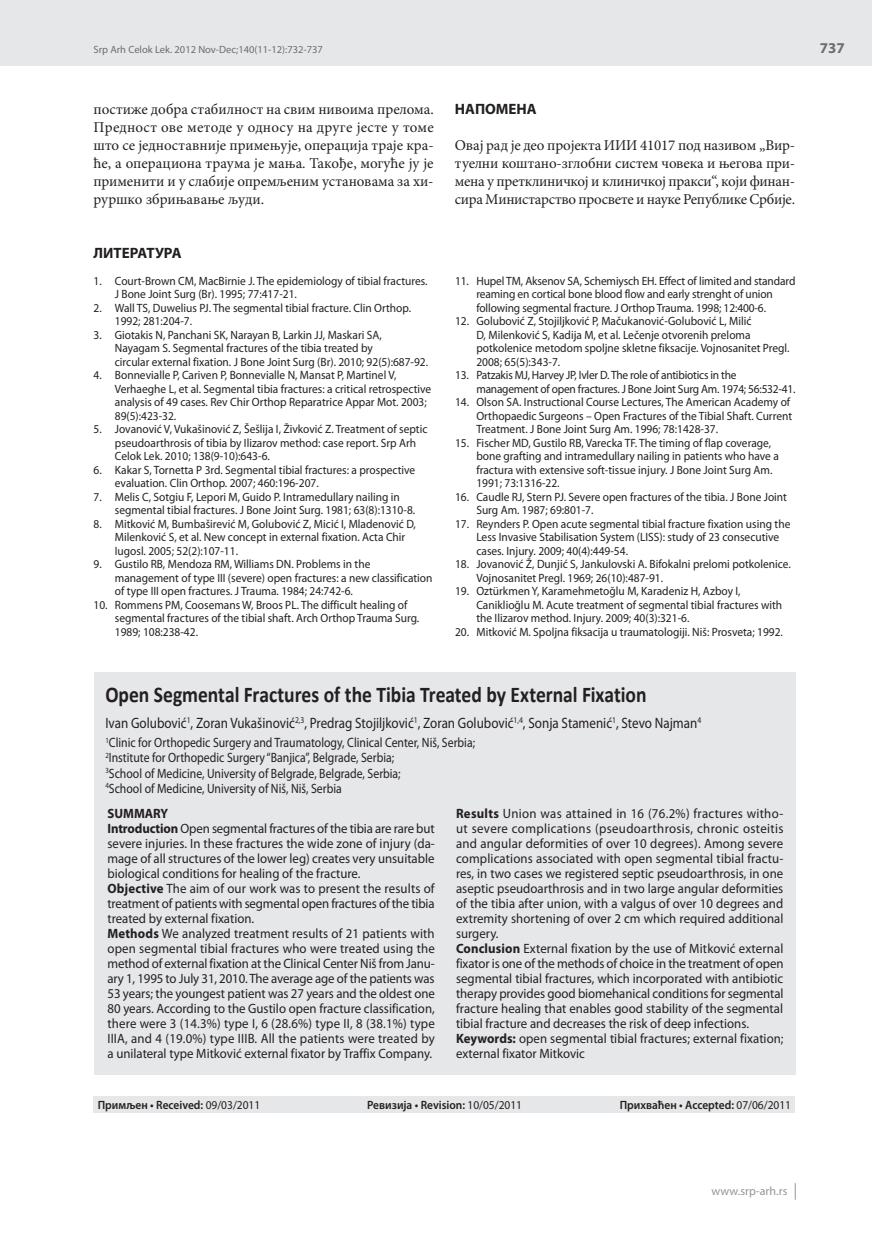
<style>
.page{position:relative;width:872px;height:1234px;background:#fff}
.page>*{position:absolute;margin:0;border:0;box-sizing:border-box;transform-origin:0 0}
.t1{font:700 22.5px "Calibri";letter-spacing:-.005em;color:#231f20;scale:.87 1}
.t2{font:15px/18px "Minion Pro";letter-spacing:-.01em;color:#231f20;text-align:justify}
.t3{font:15px "Myriad Pro";color:#231f20;scale:.87 1}
.t4{font:700 15px "Myriad Pro";color:#231f20}
.t5{font:700 15px "Myriad Pro";color:#6c6d70}
.t6{font:13.5px/15px "Myriad Pro";color:#231f20;scale:.95 1}
.t7{font:13.5px/15px "Myriad Pro";color:#231f20;scale:.87 1}
.t8{font:12px/13.5px "Myriad Pro";color:#231f20;scale:.95 1}
.t9{font:12px/13.5px "Myriad Pro";letter-spacing:-.02em;color:#231f20;scale:.95 1}
.t10{font:600 12px "Myriad Pro";color:#231f20;scale:.95 1}
.t11{font:12px "Myriad Pro";letter-spacing:.005em;color:#939598}
.t12{font:10.5px "Myriad Pro";color:#6c6d70}
.s1{font-weight:700}
.s2{font-weight:400}
</style>
<div class="page">
<div style="left:0;top:0;width:872px;height:66px;background:#e6e7e9"></div>
<svg style="left:795px;top:1183px;width:1px;height:16px"></svg>
<div style="left:95px;top:672px;width:701px;height:402px;background:#e6e7e9"></div>
<div style="left:93px;top:1095px;width:702px;height:17px;background:#e6e7e9"></div>
<p class="t12" style="left:94px;top:43px;width:231px">Srp Arh Celok Lek. 2012 Nov-Dec;140(11-12):732-737</p>
<p class="t5" style="left:820px;top:38px;width:26px">737</p>
<p class="t2" style="left:93px;top:100px;width:342px">постиже добра стабилност на свим ниво и ма прелома.<br>Предност ове методе у од носу на друге јесте у томе што се једностав ни је приме њу је, опера ци ја тра је кра&shy;ће, а операци о на тра у ма је мања. Такође, могуће ју је применити и у слабије опремљеним установама за хи&shy;рур шко збри ња ва ње љу ди.</p>
<p class="t4" style="left:455px;top:99px;width:83px">НАПОМЕНА</p>
<p class="t2" style="left:455px;top:136px;width:342px">Овај рад је део пројекта ИИИ 41017 под називом „Вир&shy;туелни коштано-зглобни систем човека и његова при&shy;мена у претклиничкој и клиничкој пракси“, који финан&shy;сира Министарство просвете и на у ке Републике Србије.</p>
<p class="t4" style="left:94px;top:243px;width:89px">ЛИТЕРАТУРА</p>
<p class="t8" style="left:115px;top:274px;width:330px;text-indent:-21px">1. Court-Brown CM, MacBirnie J. The epidemiology of tibial fractures.<br>J Bone Joint Surg (Br). 1995; 77:417-21.</p>
<p class="t8" style="left:115px;top:301px;width:313px;text-indent:-21px">2. Wall TS, Duwelius PJ. The segmental tibial fracture. Clin Orthop.<br>1992; 281:204-7.</p>
<p class="t8" style="left:115px;top:328px;width:331px;text-indent:-21px">3. Giotakis N, Panchani SK, Narayan B, Larkin JJ, Maskari SA,<br>Nayagam S. Segmental fractures of the tibia treated by<br>circular external fixation. J Bone Joint Surg (Br). 2010; 92(5):687-92.</p>
<p class="t8" style="left:115px;top:368px;width:334px;text-indent:-21px">4. Bonnevialle P, Cariven P, Bonnevialle N, Mansat P, Martinel V, Verhaeghe L, et al. Segmental tibia fractures: a critical retrospective analysis of 49 cases. Rev Chir Orthop Reparatrice Appar Mot. 2003; 89(5):423-32.</p>
<p class="t8" style="left:115px;top:422px;width:330px;text-indent:-21px">5. Jovanović V, Vukašinović Z, Šešlija I, Živković Z. Treatment of septic pseudoarthrosis of tibia by Ilizarov method: case report. Srp Arh<br>Celok Lek. 2010; 138(9-10):643-6.</p>
<p class="t8" style="left:115px;top:463px;width:318px;text-indent:-21px">6. Kakar S, Tornetta P 3rd. Segmental tibial fractures: a prospective evaluation. Clin Orthop. 2007; 460:196-207.</p>
<p class="t8" style="left:115px;top:490px;width:318px;text-indent:-21px">7. Melis C, Sotgiu F, Lepori M, Guido P. Intramedullary nailing in segmental tibial fractures. J Bone Joint Surg. 1981; 63(8):1310-8.</p>
<p class="t8" style="left:115px;top:517px;width:318px;text-indent:-21px">8. Mitković M, Bumbaširević M, Golubović Z, Micić I, Mladenović D,<br>Milenković S, et al. New concept in external fixation. Acta Chir<br>Iugosl. 2005; 52(2):107-11.</p>
<p class="t8" style="left:115px;top:557px;width:336px;text-indent:-21px">9. Gustilo RB, Mendoza RM, Williams DN. Problems in the management of type III (severe) open fractures: a new classification of type III open fractures. J Trauma. 1984; 24:742-6.</p>
<p class="t8" style="left:115px;top:598px;width:322px;text-indent:-21px">10. Rommens PM, Coosemans W, Broos PL. The difficult healing of segmental fractures of the tibial shaft. Arch Orthop Trauma Surg.<br>1989; 108:238-42.</p>
<p class="t8" style="left:476px;top:273px;width:337px;text-indent:-21px">11. Hupel TM, Aksenov SA, Schemiysch EH. Effect of limited and standard reaming en cortical bone blood flow and early strenght of union following segmental fracture. J Orthop Trauma. 1998; 12:400-6.</p>
<p class="t8" style="left:476px;top:314px;width:331px;text-indent:-21px">12. Golubović Z, Stojiljković P, Mačukanović-Golubović L, Milić<br>D, Milenković S, Kadija M, et al. Lečenje otvorenih preloma potkolenice metodom spoljne skletne fiksacije. Vojnosanitet Pregl.<br>2008; 65(5):343-7.</p>
<p class="t9" style="left:476px;top:368px;width:337px;text-indent:-21px">13. Patzakis MJ, Harvey JP, Ivler D. The role of antibiotics in the management of open fractures. J Bone Joint Surg Am. 1974; 56:532-41.</p>
<p class="t8" style="left:476px;top:395px;width:334px;text-indent:-21px">14. Olson SA. Instructional Course Lectures, The American Academy of<br>Orthopaedic Surgeons – Open Fractures of the Tibial Shaft. Current<br>Treatment. J Bone Joint Surg Am. 1996; 78:1428-37.</p>
<p class="t8" style="left:476px;top:435px;width:320px;text-indent:-21px">15. Fischer MD, Gustilo RB, Varecka TF. The timing of flap coverage, bone grafting and intramedullary nailing in patients who have a fractura with extensive soft-tissue injury. J Bone Joint Surg Am.<br>1991; 73:1316-22.</p>
<p class="t8" style="left:476px;top:489px;width:328px;text-indent:-21px">16. Caudle RJ, Stern PJ. Severe open fractures of the tibia. J Bone Joint<br>Surg Am. 1987; 69:801-7.</p>
<p class="t8" style="left:476px;top:516px;width:332px;text-indent:-21px">17. Reynders P. Open acute segmental tibial fracture fixation using the<br>Less Invasive Stabilisation System (LISS): study of 23 consecutive cases. Injury. 2009; 40(4):449-54.</p>
<p class="t8" style="left:476px;top:557px;width:332px;text-indent:-21px">18. Jovanović Ž, Dunjić S, Jankulovski A. Bifokalni prelomi potkolenice.<br>Vojnosanitet Pregl. 1969; 26(10):487-91.</p>
<p class="t8" style="left:476px;top:584px;width:323px;text-indent:-21px">19. Oztürkmen Y, Karamehmetoğlu M, Karadeniz H, Azboy I,<br>Caniklioğlu M. Acute treatment of segmental tibial fractures with the Ilizarov method. Injury. 2009; 40(3):321-6.</p>
<p class="t8" style="left:455px;top:624px;width:346px">20. Mitković M. Spoljna fiksacija u traumatologiji. Niš: Prosveta; 1992.</p>
<h1 class="t1" style="left:105px;top:680px;width:623px">Open Segmental Fractures of the Tibia Treated by External Fixation</h1>
<p class="t3" style="left:105px;top:713px;width:686px">Ivan Golubović<sup>1</sup>, Zoran Vukašinović<sup>2,3</sup>, Predrag Stojiljković<sup>1</sup>, Zoran Golubović<sup>1,4</sup>, Sonja Stamenić<sup>1</sup>, Stevo Najman<sup>4</sup></p>
<p class="t7" style="left:105px;top:735px;width:426px"><sup>1</sup>Clinic for Orthopedic Surgery and Traumatology, Clinical Center, Niš, Serbia; <sup>2</sup>Institute for Orthopedic Surgery “Banjica”, Belgrade, Serbia;<br><sup>3</sup>School of Medicine, University of Belgrade, Belgrade, Serbia;<br><sup>4</sup>School of Medicine, University of Niš, Niš, Serbia</p>
<p class="t6" style="left:107px;top:805px;width:346px"><span class="s1">SUMMARy<br>Introduction</span> Open segmental fractures of the tibia are rare but severe injuries. In these fractures the wide zone of injury (da&shy;mage of all structures of the lower leg) creates very unsuitable biological conditions for healing of the fracture.<br><span class="s1">Objective</span> The aim of our work was to present the results of treatment of patients with segmental open fractures of the tibia treated by external fixation.<br><span class="s1">Methods</span> We analyzed treatment results of 21 patients with open segmental tibial fractures who were treated using the method of external fixation at the Clinical Center Niš from Janu&shy;ary 1, 1995 to July 31, 2010. The average age of the patients was 53 years; the youngest patient was 27 years and the oldest one 80 years. According to the Gustilo open fracture classification, there were 3 (14.3%) type I, 6 (28.6%) type II, 8 (38.1%) type IIIA, and 4 (19.0%) type IIIB. All the patients were treated by a unilateral type Mitković external fixator by Traffix Company.</p>
<p class="t6" style="left:456px;top:805px;width:346px"><span class="s1">Results</span> Union was attained in 16 (76.2%) fractures witho&shy;ut severe complications (pseudoarthrosis, chronic osteitis and angular deformities of over 10 degrees). Among severe complications associated with open segmental tibial fractu&shy;res, in two cases we registered septic pseudoarthrosis, in one aseptic pseudoarthrosis and in two large angular deformities of the tibia after union, with a valgus of over 10 degrees and extremity shortening of over 2 cm which required additional surgery.<br><span class="s1">Conclusion</span> External fixation by the use of Mitković external fixator is one of the methods of choice in the treatment of open segmental tibial fractures, which incorporated with antibiotic therapy provides good biomehanical conditions for segmental fracture healing that enables good stability of the segmental tibial fracture and decreases the risk of deep infections. <span class="s1">keywords:</span> open segmental tibial fractures; external fixation; external fixator Mitkovic</p>
<p class="t10" style="left:98px;top:1096px;width:173px">Примљен • Received: <span class="s2">09/03/2011</span></p>
<p class="t10" style="left:367px;top:1096px;width:165px">Ревизија • Revision: <span class="s2">10/05/2011</span></p>
<p class="t10" style="left:619px;top:1096px;width:182px">Прихваћен • Accepted: <span class="s2">07/06/2011</span></p>
<p class="t11" style="left:711px;top:1183px;width:77px">www.srp-arh.rs</p>
</div>
